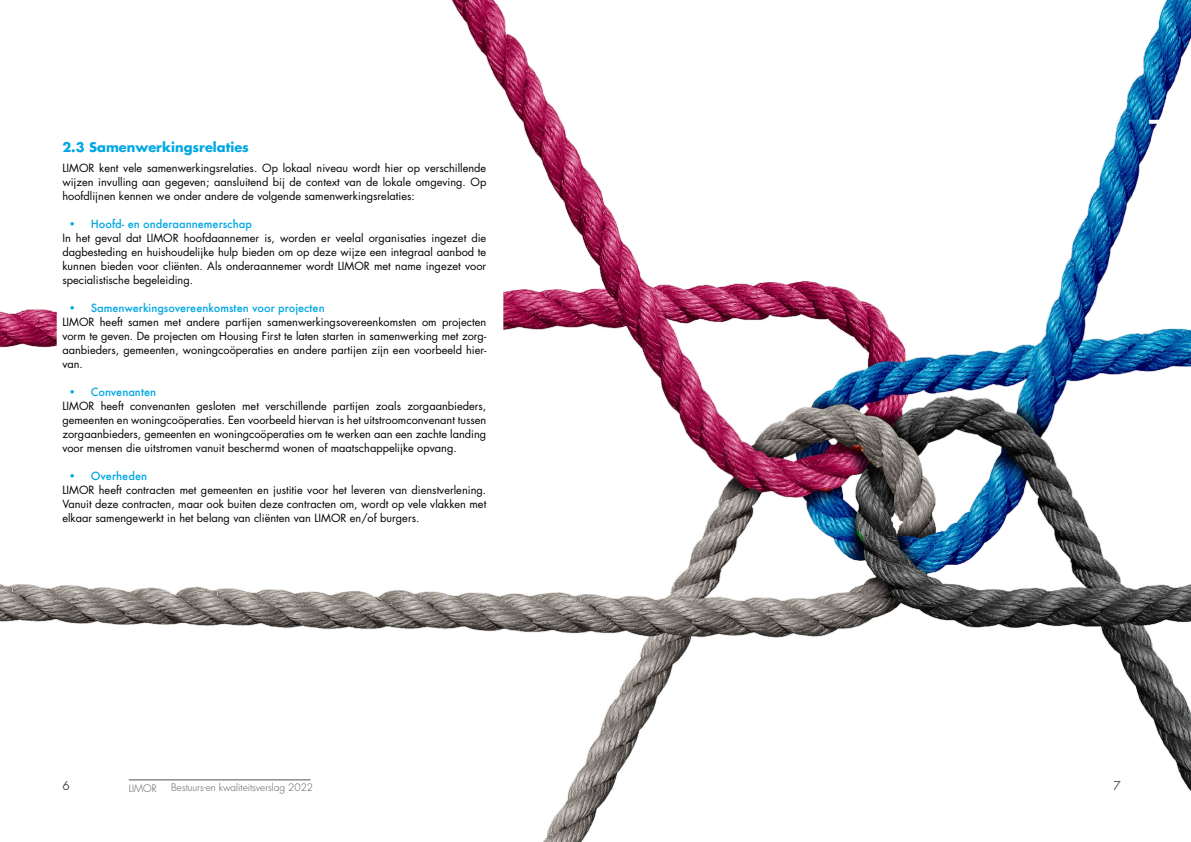
<style>
.page{position:relative;width:1191px;height:842px;background:#fff}
.page>*{position:absolute;margin:0;border:0;box-sizing:border-box;transform-origin:0 0}
.t1{font:700 13px "Futura Std";color:#00a8e3}
.t2{font:12px "Futura Std";color:#535355}
.t3{font:11px/14px "Futura Std";color:#000;text-align:justify}
.t4{font:500 11px "Futura";color:#00a8e3}
.t5{font:300 10px "Futura Std";color:#535355}
</style>
<div class="page">
<img style="left:0;top:0;width:1191px;height:842px">
<hr style="left:1149px;top:120px;width:42px;height:4px;background:#fff">
<svg style="left:57px;top:139px;width:446px;height:373px"></svg>
<hr style="left:129px;top:780px;width:181px;height:1px;background:#535355">
<p class="t1" style="left:62px;top:139px;width:188px">2.3 Samenwerkingsrelaties</p>
<p class="t3" style="left:62px;top:161px;width:425px">LIMOR kent vele samenwerkingsrelaties. Op lokaal niveau wordt hier op verschillende wijzen invulling aan gegeven; aansluitend bij de context van de lokale omgeving. Op hoofdlijnen kennen we onder andere de volgende samenwerkingsrelaties:</p>
<p class="t4" style="left:68px;top:217px;width:185px">• Hoofd- en onderaannemerschap</p>
<p class="t3" style="left:62px;top:231px;width:425px">In het geval dat LIMOR hoofdaannemer is, worden er veelal organisaties ingezet die dagbesteding en huishoudelijke hulp bieden om op deze wijze een integraal aanbod te kunnen bieden voor cliënten. Als onderaannemer wordt LIMOR met name ingezet voor specialistische begeleiding.</p>
<p class="t4" style="left:68px;top:301px;width:258px">• Samenwerkingsovereenkomsten voor projecten</p>
<p class="t3" style="left:62px;top:315px;width:425px">LIMOR heeft samen met andere partijen samenwerkingsovereenkomsten om projecten vorm te geven. De projecten om Housing First te laten starten in samenwerking met zorg&shy;aanbieders, gemeenten, woningcoöperaties en andere partijen zijn een voorbeeld hier&shy;van.</p>
<p class="t4" style="left:68px;top:385px;width:90px">• Convenanten</p>
<p class="t3" style="left:62px;top:399px;width:425px">LIMOR heeft convenanten gesloten met verschillende partijen zoals zorgaanbieders, gemeenten en woningcoöperaties. Een voorbeeld hiervan is het uitstroomconvenant tussen zorgaanbieders, gemeenten en woningcoöperaties om te werken aan een zachte landing voor mensen die uitstromen vanuit beschermd wonen of maatschappelijke opvang.</p>
<p class="t4" style="left:68px;top:469px;width:81px">• Overheden</p>
<p class="t3" style="left:62px;top:483px;width:425px">LIMOR heeft contracten met gemeenten en justitie voor het leveren van dienstverlening.<br>Vanuit deze contracten, maar ook buiten deze contracten om, wordt op vele vlakken met elkaar samengewerkt in het belang van cliënten van LIMOR en/of burgers.</p>
<p class="t2" style="left:62px;top:777px;width:9px">6</p>
<p class="t5" style="left:129px;top:782px;width:29px">LIMOR</p>
<p class="t5" style="left:171px;top:782px;width:143px">Bestuurs-en kwaliteitsverslag 2022</p>
<p class="t2" style="left:1113px;top:777px;width:9px">7</p>
</div>
